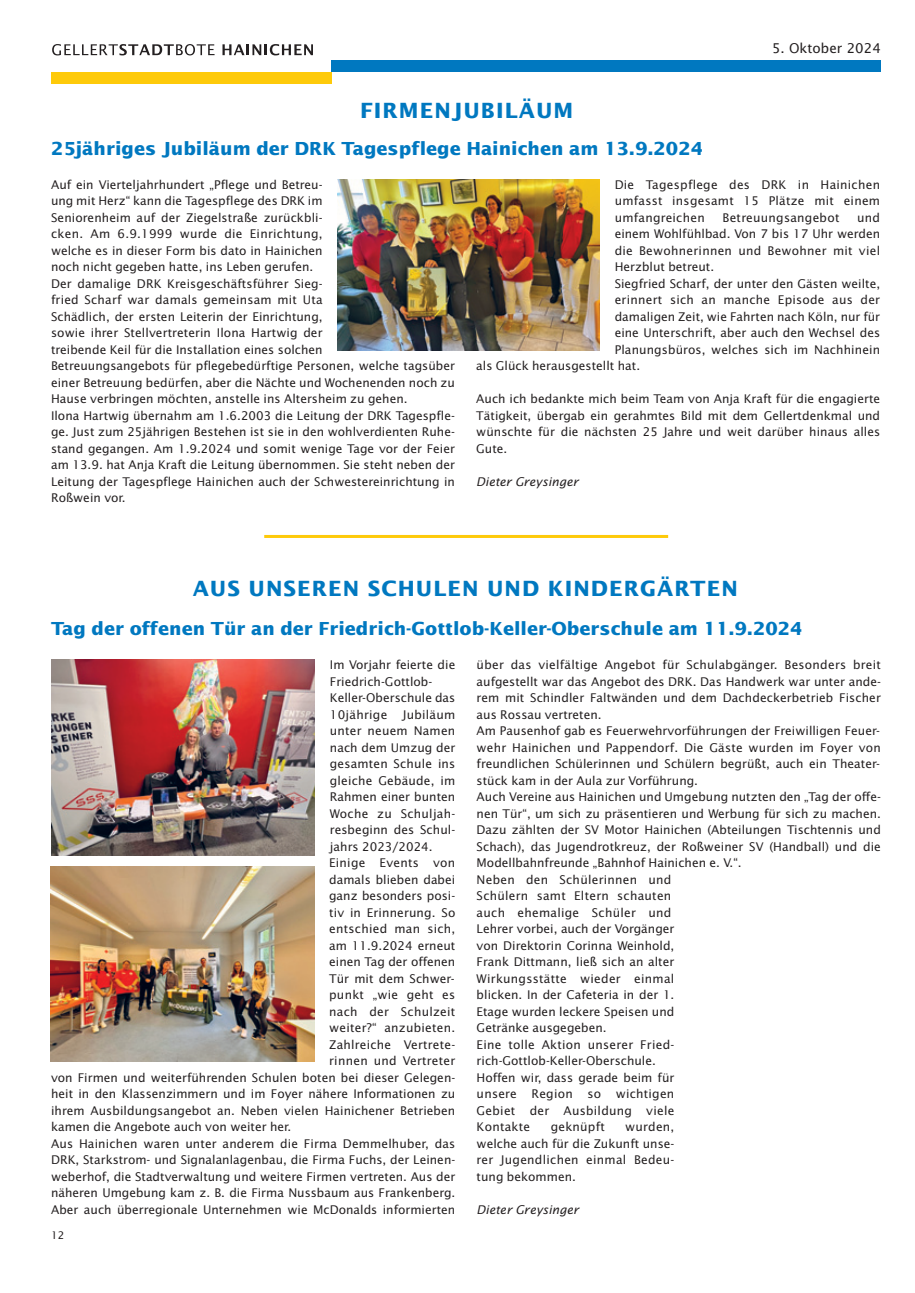
<style>
.page{position:relative;width:915px;height:1293px;background:#fff}
.page>*{position:absolute;margin:0;border:0;box-sizing:border-box;transform-origin:0 0}
.t1{font:700 21px "Lucida Sans";letter-spacing:.05em;color:#0078c0}
.t2{font:700 18px "Lucida Sans";color:#0078c0}
.t3{font:13.5px "Lucida Sans";color:#231f20}
.t4{font:12px/16.5px "Lucida Sans";color:#231f20}
.t5{font:12px "Lucida Sans";letter-spacing:.02em;color:#231f20}
.t6{font:italic 12px "Lucida Sans";color:#231f20}
.t7{font:10.5px "Lucida Sans";color:#231f20}
</style>
<div class="page">
<div style="left:331px;top:60px;width:550px;height:12px;background:#0078c0"></div>
<div style="left:51px;top:72px;width:280px;height:12px;background:#feca0a"></div>
<svg style="left:52px;top:44px;width:162px;height:11px"></svg>
<svg style="left:222px;top:44px;width:91px;height:11px"></svg>
<img style="left:337px;top:179px;width:262px;height:172px">
<hr style="left:264px;top:535px;width:404px;height:3px;background:#feca0a">
<img style="left:50px;top:866px;width:264px;height:196px">
<img style="left:51px;top:660px;width:264px;height:195px">
<p class="t3" style="left:771px;top:43px;width:110px">5. Oktober 2024</p>
<h1 class="t1" style="left:360px;top:102px;width:215px">FIRMENJUBILÄUM</h1>
<h2 class="t2" style="left:51px;top:141px;width:653px">25jähriges Jubiläum der DRK Tagespflege Hainichen am 13.9.2024</h2>
<p class="t4" style="left:51px;top:177px;width:405px">Auf ein Vierteljahrhundert „Pflege und Betreu-<br>ung mit Herz“ kann die Tagespflege des DRK im<br>Seniorenheim auf der Ziegelstraße zurückbli-<br>cken. Am 6.9.1999 wurde die Einrichtung,<br>welche es in dieser Form bis dato in Hainichen<br>noch nicht gegeben hatte, ins Leben gerufen.<br>Der damalige DRK Kreisgeschäftsführer Sieg-<br>fried Scharf war damals gemeinsam mit Uta<br>Schädlich, der ersten Leiterin der Einrichtung,<br>sowie ihrer Stellvertreterin Ilona Hartwig der<br>treibende Keil für die Installation eines solchen<br>Betreuungsangebots für pflegebedürftige Personen, welche tagsüber einer Betreuung bedürfen, aber die Nächte und Wochenenden noch zu Hause verbringen möchten, anstelle ins Altersheim zu gehen.<br>Ilona Hartwig übernahm am 1.6.2003 die Leitung der DRK Tagespfle&shy;ge. Just zum 25jährigen Bestehen ist sie in den wohlverdienten Ruhe&shy;stand gegangen. Am 1.9.2024 und somit wenige Tage vor der Feier am 13.9. hat Anja Kraft die Leitung übernommen. Sie steht neben der Leitung der Tagespflege Hainichen auch der Schwestereinrichtung in Roßwein vor.</p>
<p class="t4" style="left:614px;top:177px;width:267px;text-align:justify">Die Tagespflege des DRK in Hainichen umfasst insgesamt 15 Plätze mit einem umfangreichen</p>
<p class="t5" style="left:722px;top:213px;width:118px">Betreuungsangebot</p>
<p class="t4" style="left:856px;top:210px;width:24px">und</p>
<p class="t4" style="left:614px;top:227px;width:267px">einem Wohlfühlbad. Von 7 bis 17 Uhr werden</p>
<p class="t5" style="left:614px;top:246px;width:267px">die Bewohnerinnen und Bewohner mit viel</p>
<p class="t4" style="left:614px;top:260px;width:101px">Herzblut betreut.</p>
<p class="t4" style="left:614px;top:276px;width:267px">Siegfried Scharf, der unter den Gästen weilte,</p>
<p class="t5" style="left:614px;top:295px;width:267px">erinnert sich an manche Episode aus der</p>
<p class="t4" style="left:614px;top:309px;width:267px">damaligen Zeit, wie Fahrten nach Köln, nur für</p>
<p class="t4" style="left:614px;top:326px;width:267px">eine Unterschrift, aber auch den Wechsel des</p>
<p class="t4" style="left:614px;top:342px;width:267px">Planungsbüros, welches sich im Nachhinein</p>
<p class="t4" style="left:476px;top:359px;width:165px">als Glück herausgestellt hat.</p>
<p class="t4" style="left:476px;top:392px;width:405px;text-align:justify">Auch ich bedankte mich beim Team von Anja Kraft für die engagierte Tätigkeit, übergab ein gerahmtes Bild mit dem Gellertdenkmal und wünschte für die nächsten 25 Jahre und weit darüber hinaus alles Gute.</p>
<p class="t6" style="left:476px;top:477px;width:104px">Dieter Greysinger</p>
<h1 class="t1" style="left:193px;top:579px;width:546px">AUS UNSEREN SCHULEN UND KINDERGÄRTEN</h1>
<h2 class="t2" style="left:51px;top:621px;width:752px">Tag der offenen Tür an der Friedrich-Gottlob-Keller-Oberschule am 11.9.2024</h2>
<p class="t4" style="left:330px;top:657px;width:127px">Im Vorjahr feierte die<br>Friedrich-Gottlob-<br>Keller-Oberschule das<br>10jährige</p>
<p class="t5" style="left:402px;top:709px;width:54px">Jubiläum</p>
<p class="t4" style="left:330px;top:723px;width:127px">unter neuem Namen</p>
<p class="t4" style="left:330px;top:740px;width:127px">nach dem Umzug der</p>
<p class="t4" style="left:330px;top:756px;width:127px">gesamten Schule ins</p>
<p class="t4" style="left:330px;top:773px;width:127px">gleiche Gebäude, im</p>
<p class="t4" style="left:330px;top:789px;width:127px">Rahmen einer bunten</p>
<p class="t5" style="left:330px;top:808px;width:127px">Woche zu Schuljah-</p>
<p class="t4" style="left:330px;top:822px;width:127px">resbeginn des Schul-</p>
<p class="t4" style="left:330px;top:839px;width:104px">jahrs 2023/2024.</p>
<p class="t5" style="left:329px;top:858px;width:128px">Einige Events von</p>
<p class="t4" style="left:329px;top:872px;width:128px">damals blieben dabei</p>
<p class="t4" style="left:329px;top:888px;width:128px">ganz besonders posi-</p>
<p class="t4" style="left:329px;top:905px;width:128px">tiv in Erinnerung. So</p>
<p class="t5" style="left:329px;top:924px;width:128px">entschied man sich,</p>
<p class="t4" style="left:329px;top:938px;width:128px">am 11.9.2024 erneut</p>
<p class="t4" style="left:329px;top:954px;width:128px">einen Tag der offenen</p>
<p class="t4" style="left:329px;top:971px;width:127px">Tür mit dem Schwer-</p>
<p class="t5" style="left:329px;top:990px;width:128px">punkt „wie geht es</p>
<p class="t5" style="left:329px;top:1006px;width:128px">nach der Schulzeit</p>
<p class="t5" style="left:329px;top:1023px;width:128px">weiter?“ anzubieten.</p>
<p class="t5" style="left:329px;top:1039px;width:128px">Zahlreiche Vertrete-</p>
<p class="t5" style="left:329px;top:1056px;width:128px">rinnen und Vertreter</p>
<p class="t4" style="left:51px;top:1070px;width:405px">von Firmen und weiterführenden Schulen boten bei dieser Gelegen-</p>
<p class="t4" style="left:51px;top:1086px;width:405px">heit in den Klassenzimmern und im Foyer nähere Informationen zu</p>
<p class="t4" style="left:51px;top:1103px;width:405px">ihrem Ausbildungsangebot an. Neben vielen Hainichener Betrieben</p>
<p class="t4" style="left:51px;top:1119px;width:242px">kamen die Angebote auch von weiter her.</p>
<p class="t4" style="left:51px;top:1136px;width:405px">Aus Hainichen waren unter anderem die Firma Demmelhuber, das</p>
<p class="t4" style="left:51px;top:1152px;width:405px">DRK, Starkstrom- und Signalanlagenbau, die Firma Fuchs, der Leinen-</p>
<p class="t4" style="left:51px;top:1169px;width:405px">weberhof, die Stadtverwaltung und weitere Firmen vertreten. Aus der</p>
<p class="t4" style="left:51px;top:1185px;width:405px">näheren Umgebung kam z. B. die Firma Nussbaum aus Frankenberg.</p>
<p class="t4" style="left:51px;top:1202px;width:405px">Aber auch überregionale Unternehmen wie McDonalds informierten</p>
<p class="t7" style="left:51px;top:1230px;width:15px">12</p>
<p class="t4" style="left:476px;top:657px;width:405px">über das vielfältige Angebot für Schulabgänger. Besonders breit aufgestellt war das Angebot des DRK. Das Handwerk war unter ande&shy;rem mit Schindler Faltwänden und dem Dachdeckerbetrieb Fischer aus Rossau vertreten.<br>Am Pausenhof gab es Feuerwehrvorführungen der Freiwilligen Feuer&shy;wehr Hainichen und Pappendorf. Die Gäste wurden im Foyer von freundlichen Schülerinnen und Schülern begrüßt, auch ein Theater&shy;stück kam in der Aula zur Vorführung.<br>Auch Vereine aus Hainichen und Umgebung nutzten den „Tag der offe&shy;nen Tür“, um sich zu präsentieren und Werbung für sich zu machen.<br>Dazu zählten der SV Motor Hainichen (Abteilungen Tischtennis und Schach), das Jugendrotkreuz, der Roßweiner SV (Handball) und die Modellbahnfreunde „Bahnhof Hainichen e. V.“.<br>Neben den Schülerinnen und<br>Schülern samt Eltern schauten<br>auch ehemalige Schüler und<br>Lehrer vorbei, auch der Vorgänger<br>von Direktorin Corinna Weinhold,<br>Frank Dittmann, ließ sich an alter<br>Wirkungsstätte wieder einmal<br>blicken. In der Cafeteria in der 1.<br>Etage wurden leckere Speisen und<br>Getränke ausgegeben.<br>Eine tolle Aktion unserer Fried-<br>rich-Gottlob-Keller-Oberschule.<br>Hoffen wir, dass gerade beim für<br>unsere Region so wichtigen<br>Gebiet der Ausbildung viele<br>Kontakte</p>
<p class="t5" style="left:550px;top:1122px;width:56px">geknüpft</p>
<p class="t4" style="left:476px;top:1119px;width:199px;text-align:justify;text-indent:148px">wurden, welche auch für die Zukunft unse&shy;rer Jugendlichen einmal Bedeu&shy;tung bekommen.</p>
<p class="t6" style="left:476px;top:1204px;width:104px">Dieter Greysinger</p>
</div>
